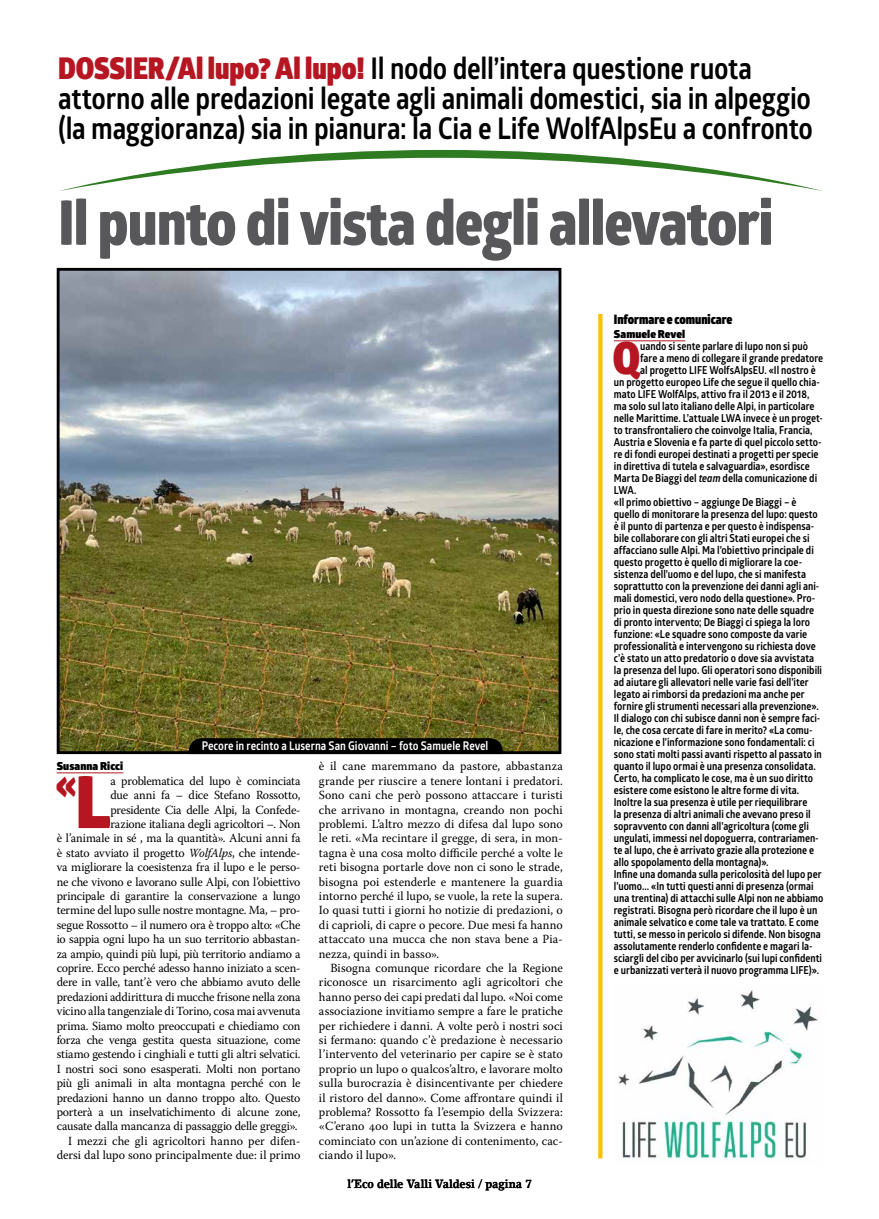
<style>
.page{position:relative;width:879px;height:1219px;background:#fff}
.page>*{position:absolute;margin:0;border:0;box-sizing:border-box;transform-origin:0 0}
.t1{font:800 62px "Glober";letter-spacing:-.015em;color:#58585a;scale:.88 1}
.t2{font:900 44.3px "Glober";color:#b51621;scale:.88 1}
.t3{font:900 40.9px "Glober";color:#b51621;scale:.88 1}
.t4{font:700 30px/30px "Glober";letter-spacing:-.01em;color:#000;scale:.88 1}
.t5{font:900 13px "Glober";letter-spacing:-.005em;color:#000;scale:.88 1}
.t6{font:12.4px/14.4px "Warnock Pro";letter-spacing:-.01em;color:#000;text-align:right;scale:.96 1}
.t7{font:12.4px/14.4px "Warnock Pro";letter-spacing:-.01em;color:#000;text-align:justify}
.t8{font:700 12px "Glober";color:#fff;scale:.88 1}
.t9{font:700 12px "Lino Letter Std";letter-spacing:-.005em;color:#000;scale:.88 1}
.t10{font:700 11px "Glober";color:#000;scale:.88 1}
.t11{font:900 11px "Glober";letter-spacing:.01em;color:#000}
.s1{font-weight:900;color:#b51621}
.s2{font-size:72.4px}
.s3{font-style:italic}
</style>
<div class="page">
<svg style="left:59px;top:150px;width:764px;height:41px"></svg>
<img style="left:61px;top:272px;width:496px;height:478px">
<div style="left:57px;top:268px;width:504px;height:486px;border:3px solid #000"></div>
<svg style="left:187px;top:738px;width:317px;height:16px;background:#030301"></svg>
<hr style="left:57px;top:773px;width:66px;height:1px;background:#b51621">
<hr style="left:614px;top:341px;width:71px;height:1px;background:#b51621">
<svg style="left:598px;top:314px;width:4px;height:844px;background:#fcc412"></svg>
<img style="left:618px;top:990px;width:200px;height:169px">
<h3 class="t4" style="left:58px;top:53px;width:859px"><span class="s1">DOSSIER/Al lupo? Al lupo!</span> Il nodo dell’intera questione ruota attorno alle predazioni legate agli animali domestici, sia in alpeggio (la maggioranza) sia in pianura: la Cia e Life WolfAlpsEu a confronto</h3>
<h1 class="t1" style="left:58px;top:176px;width:814px">Il punto di vista degli allevatori</h1>
<p class="t8" style="left:202px;top:737px;width:327px">Pecore in recinto a Luserna San Giovanni – foto Samuele Revel</p>
<p class="t11" style="left:57px;top:758px;width:68px">Susanna Ricci</p>
<h3 class="t3" style="left:56px;top:752px;width:64px">«<span class="s2">L</span></h3>
<p class="t6" style="left:57px;top:773px;width:255px">a problematica del lupo è cominciata<br>due anni fa – dice Stefano Rossotto,<br>presidente Cia delle Alpi, la Confede-<br>razione italiana degli agricoltori –. Non<br>è l’animale in sé , ma la quantità». Alcuni anni fa è stato avviato il progetto <span class="s3">WolfAlps</span>, che intende&shy;va migliorare la coesistenza fra il lupo e le perso&shy;ne che vivono e lavorano sulle Alpi, con l’obiettivo principale di garantire la conservazione a lungo termine del lupo sulle nostre montagne. Ma, – pro&shy;segue Rossotto – il numero ora è troppo alto: «Che io sappia ogni lupo ha un suo territorio abbastan&shy;za ampio, quindi più lupi, più territorio andiamo a coprire. Ecco perché adesso hanno iniziato a scen&shy;dere in valle, tant’è vero che abbiamo avuto delle predazioni addirittura di mucche frisone nella zona vicino alla tangenziale di Torino, cosa mai avvenuta prima. Siamo molto preoccupati e chiediamo con forza che venga gestita questa situazione, come stiamo gestendo i cinghiali e tutti gli altri selvatici.<br>I nostri soci sono esasperati. Molti non portano più gli animali in alta montagna perché con le predazioni hanno un danno troppo alto. Questo porterà a un inselvatichimento di alcune zone, causate dalla mancanza di passaggio delle greggi».<br>I mezzi che gli agricoltori hanno per difen&shy;dersi dal lupo sono principalmente due: il primo</p>
<p class="t7" style="left:319px;top:759px;width:245px">è il cane maremmano da pastore, abbastanza grande per riuscire a tenere lontani i predatori.<br>Sono cani che però possono attaccare i turisti che arrivano in montagna, creando non pochi problemi. L’altro mezzo di difesa dal lupo sono le reti. «Ma recintare il gregge, di sera, in mon&shy;tagna è una cosa molto difficile perché a volte le reti bisogna portarle dove non ci sono le strade, bisogna poi estenderle e mantenere la guardia intorno perché il lupo, se vuole, la rete la supera.<br>Io quasi tutti i giorni ho notizie di predazioni, o di caprioli, di capre o pecore. Due mesi fa hanno attaccato una mucca che non stava bene a Pia&shy;nezza, quindi in basso».</p>
<p class="t7" style="left:319px;top:961px;width:245px;text-indent:11px">Bisogna comunque ricordare che la Regione riconosce un risarcimento agli agricoltori che hanno perso dei capi predati dal lupo. «Noi come associazione invitiamo sempre a fare le pratiche per richiedere i danni. A volte però i nostri soci si fermano: quando c’è predazione è necessario l’intervento del veterinario per capire se è stato proprio un lupo o qualcos’altro, e lavorare molto sulla burocrazia è disincentivante per chiedere il ristoro del danno». Come affrontare quindi il problema? Rossotto fa l’esempio della Svizzera: «C’erano 400 lupi in tutta la Svizzera e hanno cominciato con un’azione di contenimento, cac&shy;ciando il lupo».</p>
<p class="t9" style="left:347px;top:1176px;width:211px">l’Eco delle Valli Valdesi / pagina 7</p>
<p class="t5" style="left:614px;top:309px;width:136px">Informare e comunicare</p>
<p class="t11" style="left:614px;top:326px;width:73px">Samuele Revel</p>
<h2 class="t2" style="left:613px;top:324px;width:33px">Q</h2>
<p class="t10" style="left:640px;top:339px;width:192px">uando si sente parlare di lupo non si può</p>
<p class="t10" style="left:640px;top:351px;width:209px">fare a meno di collegare il grande predatore</p>
<p class="t10" style="left:640px;top:363px;width:201px">al progetto LIFE WolfsAlpsEU. «Il nostro è</p>
<p class="t10" style="left:614px;top:375px;width:235px">un progetto europeo Life che segue il quello chia-</p>
<p class="t10" style="left:614px;top:387px;width:224px">mato LIFE WolfAlps, attivo fra il 2013 e il 2018,</p>
<p class="t10" style="left:614px;top:399px;width:229px">ma solo sul lato italiano delle Alpi, in particolare</p>
<p class="t10" style="left:614px;top:411px;width:239px">nelle Marittime. L’attuale LWA invece è un proget-</p>
<p class="t10" style="left:614px;top:423px;width:227px">to transfrontaliero che coinvolge Italia, Francia,</p>
<p class="t10" style="left:614px;top:435px;width:238px">Austria e Slovenia e fa parte di quel piccolo setto-</p>
<p class="t10" style="left:614px;top:447px;width:234px">re di fondi europei destinati a progetti per specie</p>
<p class="t10" style="left:614px;top:459px;width:224px">in direttiva di tutela e salvaguardia», esordisce</p>
<p class="t10" style="left:614px;top:471px;width:232px">Marta De Biaggi del <span class="s3">team</span> della comunicazione di</p>
<p class="t10" style="left:614px;top:483px;width:27px">LWA.</p>
<p class="t10" style="left:614px;top:495px;width:209px">«Il primo obiettivo – aggiunge De Biaggi – è</p>
<p class="t10" style="left:614px;top:507px;width:233px">quello di monitorare la presenza del lupo: questo</p>
<p class="t10" style="left:614px;top:519px;width:229px">è il punto di partenza e per questo è indispensa-</p>
<p class="t10" style="left:614px;top:531px;width:224px">bile collaborare con gli altri Stati europei che si</p>
<p class="t10" style="left:614px;top:543px;width:229px">affacciano sulle Alpi. Ma l’obiettivo principale di</p>
<p class="t10" style="left:614px;top:555px;width:215px">questo progetto è quello di migliorare la coe-</p>
<p class="t10" style="left:614px;top:567px;width:220px">sistenza dell’uomo e del lupo, che si manifesta</p>
<p class="t10" style="left:614px;top:579px;width:235px">soprattutto con la prevenzione dei danni agli ani-</p>
<p class="t10" style="left:614px;top:591px;width:230px">mali domestici, vero nodo della questione». Pro-</p>
<p class="t10" style="left:614px;top:603px;width:229px">prio in questa direzione sono nate delle squadre</p>
<p class="t10" style="left:614px;top:615px;width:224px">di pronto intervento; De Biaggi ci spiega la loro</p>
<p class="t10" style="left:614px;top:627px;width:221px">funzione: «Le squadre sono composte da varie</p>
<p class="t10" style="left:614px;top:639px;width:231px">professionalità e intervengono su richiesta dove</p>
<p class="t10" style="left:614px;top:651px;width:229px">c’è stato un atto predatorio o dove sia avvistata</p>
<p class="t10" style="left:614px;top:663px;width:238px">la presenza del lupo. Gli operatori sono disponibili</p>
<p class="t10" style="left:614px;top:675px;width:223px">ad aiutare gli allevatori nelle varie fasi dell’iter</p>
<p class="t10" style="left:614px;top:687px;width:218px">legato ai rimborsi da predazioni ma anche per</p>
<p class="t10" style="left:614px;top:699px;width:234px">fornire gli strumenti necessari alla prevenzione».</p>
<p class="t10" style="left:614px;top:711px;width:236px">Il dialogo con chi subisce danni non è sempre faci-</p>
<p class="t10" style="left:614px;top:723px;width:227px">le, che cosa cercate di fare in merito? «La comu-</p>
<p class="t10" style="left:614px;top:735px;width:230px">nicazione e l’informazione sono fondamentali: ci</p>
<p class="t10" style="left:614px;top:747px;width:238px">sono stati molti passi avanti rispetto al passato in</p>
<p class="t10" style="left:614px;top:759px;width:231px">quanto il lupo ormai è una presenza consolidata.</p>
<p class="t10" style="left:614px;top:771px;width:228px">Certo, ha complicato le cose, ma è un suo diritto</p>
<p class="t10" style="left:614px;top:783px;width:212px">esistere come esistono le altre forme di vita.</p>
<p class="t10" style="left:614px;top:795px;width:221px">Inoltre la sua presenza è utile per riequilibrare</p>
<p class="t10" style="left:614px;top:807px;width:225px">la presenza di altri animali che avevano preso il</p>
<p class="t10" style="left:614px;top:819px;width:223px">sopravvento con danni all’agricoltura (come gli</p>
<p class="t10" style="left:614px;top:831px;width:234px">ungulati, immessi nel dopoguerra, contrariamen-</p>
<p class="t10" style="left:614px;top:843px;width:229px">te al lupo, che è arrivato grazie alla protezione e</p>
<p class="t10" style="left:614px;top:855px;width:177px">allo spopolamento della montagna)».</p>
<p class="t10" style="left:614px;top:867px;width:237px">Infine una domanda sulla pericolosità del lupo per</p>
<p class="t10" style="left:614px;top:879px;width:228px">l’uomo... «In tutti questi anni di presenza (ormai</p>
<p class="t10" style="left:614px;top:891px;width:240px">una trentina) di attacchi sulle Alpi non ne abbiamo</p>
<p class="t10" style="left:614px;top:903px;width:233px">registrati. Bisogna però ricordare che il lupo è un</p>
<p class="t10" style="left:614px;top:915px;width:234px">animale selvatico e come tale va trattato. E come</p>
<p class="t10" style="left:614px;top:927px;width:237px">tutti, se messo in pericolo si difende. Non bisogna</p>
<p class="t10" style="left:614px;top:939px;width:227px">assolutamente renderlo confidente e magari la-</p>
<p class="t10" style="left:614px;top:951px;width:238px">sciargli del cibo per avvicinarlo (sui lupi confidenti</p>
<p class="t10" style="left:614px;top:963px;width:235px">e urbanizzati verterà il nuovo programma LIFE)».</p>
</div>
